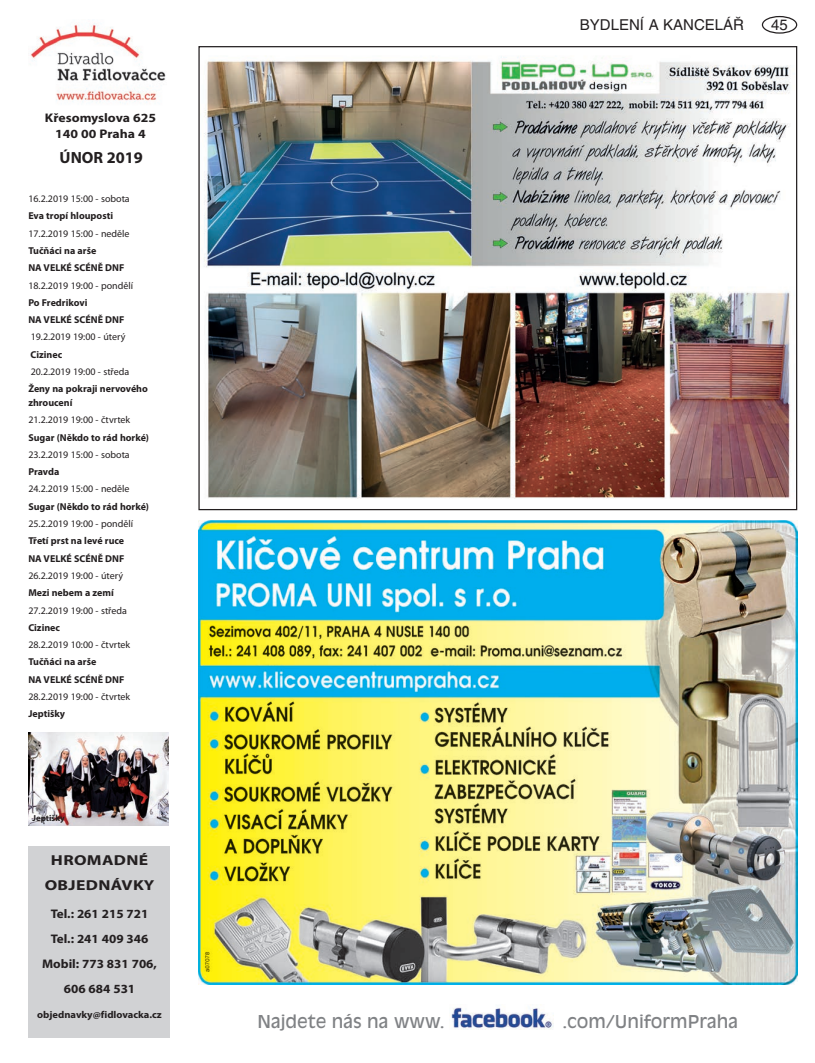
<style>
.page{position:relative;width:815px;height:1063px;background:#fff}
.page>*{position:absolute;margin:0;border:0;box-sizing:border-box;transform-origin:0 0}
.t1{font:17.5px "Antique Olive CE";color:#808285}
.t2{font:700 16.25px "Myriad Pro";color:#231f20}
.t3{font:15px "Helvetica CE";color:#231f20}
.t4{font:700 14.5px/25px "Myriad Pro";letter-spacing:.02em;color:#231f20;text-align:center;scale:1.21 1}
.t5{font:700 12.5px/25px "Myriad Pro";color:#231f20;text-align:center;scale:1.05 1}
.t6{font:700 12.5px/15.4px "Myriad Pro";color:#231f20;text-align:center;scale:1.1 1}
.t7{font:700 12.5px "Myriad Pro";letter-spacing:.02em;color:#231f20;scale:.9 1}
.t8{font:700 10.88px "Myriad Pro";letter-spacing:.03em;color:#231f20;scale:1.52 1}
.t9{font:10px "Myriad Pro";color:#231f20}
.t10{font:700 10px/17.2px "Myriad Pro";color:#231f20}
.t11{font:700 10px "Myriad Pro";color:#231f20;scale:1.05 1}
.t12{font:700 8.75px "Myriad Pro";color:#231f20}
</style>
<div class="page">
<div style="left:762px;top:16px;width:35px;height:18px;border:1px solid #231f20;border-radius:50%"></div>
<img style="left:451px;top:1007px;width:103px;height:23px">
<img style="left:198px;top:521px;width:599px;height:464px">
<img style="left:203px;top:56px;width:588px;height:443px">
<img style="left:29px;top:733px;width:139px;height:92px">
<img style="left:30px;top:23px;width:136px;height:80px">
<div style="left:29px;top:847px;width:141px;height:191px;background:#d1d2d4"></div>
<p class="t6" style="left:45px;top:110px;width:103px">Křesomyslova 625<br>140 00 Praha 4</p>
<h2 class="t2" style="left:60px;top:147px;width:85px">ÚNOR 2019</h2>
<p class="t9" style="left:28px;top:193px;width:103px">16.2.2019 15:00 - sobota</p>
<p class="t10" style="left:28px;top:207px;width:86px">Eva tropí hlouposti</p>
<p class="t9" style="left:28px;top:227px;width:103px">17.2.2019 15:00 - neděle</p>
<p class="t10" style="left:28px;top:242px;width:98px">Tučňáci na arše<br>NA VELKÉ SCÉNĚ DNF</p>
<p class="t9" style="left:28px;top:279px;width:106px">18.2.2019 19:00 - pondělí</p>
<p class="t10" style="left:28px;top:294px;width:98px">Po Fredrikovi<br>NA VELKÉ SCÉNĚ DNF</p>
<p class="t9" style="left:31px;top:331px;width:96px">19.2.2019 19:00 - úterý</p>
<p class="t10" style="left:31px;top:345px;width:33px">Cizinec</p>
<p class="t9" style="left:31px;top:365px;width:100px">20.2.2019 19:00 - středa</p>
<p class="t10" style="left:28px;top:382px;width:121px;line-height:13.8px">Ženy na pokraji nervového zhroucení</p>
<p class="t9" style="left:28px;top:414px;width:103px">21.2.2019 19:00 - čtvrtek</p>
<p class="t10" style="left:28px;top:428px;width:122px">Sugar (Někdo to rád horké)</p>
<p class="t9" style="left:28px;top:448px;width:103px">23.2.2019 15:00 - sobota</p>
<p class="t10" style="left:28px;top:463px;width:32px">Pravda</p>
<p class="t9" style="left:28px;top:483px;width:103px">24.2.2019 15:00 - neděle</p>
<p class="t10" style="left:28px;top:497px;width:122px">Sugar (Někdo to rád horké)</p>
<p class="t9" style="left:28px;top:518px;width:106px">25.2.2019 19:00 - pondělí</p>
<p class="t10" style="left:28px;top:532px;width:98px">Třetí prst na levé ruce<br>NA VELKÉ SCÉNĚ DNF</p>
<p class="t9" style="left:28px;top:569px;width:96px">26.2.2019 19:00 - úterý</p>
<p class="t10" style="left:28px;top:584px;width:87px">Mezi nebem a zemí</p>
<p class="t9" style="left:28px;top:604px;width:100px">27.2.2019 19:00 - středa</p>
<p class="t10" style="left:28px;top:618px;width:33px">Cizinec</p>
<p class="t9" style="left:28px;top:639px;width:103px">28.2.2019 10:00 - čtvrtek</p>
<p class="t10" style="left:28px;top:653px;width:98px">Tučňáci na arše<br>NA VELKÉ SCÉNĚ DNF</p>
<p class="t9" style="left:28px;top:690px;width:103px">28.2.2019 19:00 - čtvrtek</p>
<p class="t10" style="left:28px;top:705px;width:38px">Jeptišky</p>
<p class="t12" style="left:32px;top:812px;width:34px">Jeptišky</p>
<h3 class="t4" style="left:45px;top:847px;width:92px">HROMADNÉ<br>OBJEDNÁVKY</h3>
<p class="t5" style="left:42px;top:901px;width:111px">Tel.: 261 215 721<br>Tel.: 241 409 346<br>Mobil: 773 831 706,<br>606 684 531</p>
<p class="t11" style="left:37px;top:1008px;width:120px">objednavky@fidlovacka.cz</p>
<p class="t7" style="left:43px;top:979px;width:128px">REZERVACE A PRODEJ</p>
<p class="t8" style="left:36px;top:1004px;width:86px">tel.: 241 404 040</p>
<h3 class="t3" style="left:580px;top:16px;width:166px">BYDLENÍ A KANCELÁŘ</h3>
<h3 class="t3" style="left:771px;top:16px;width:18px">45</h3>
<h1 class="t1" style="left:257px;top:1012px;width:189px">Najdete nás na www.</h1>
<h1 class="t1" style="left:562px;top:1012px;width:177px">.com/UniformPraha</h1>
</div>
